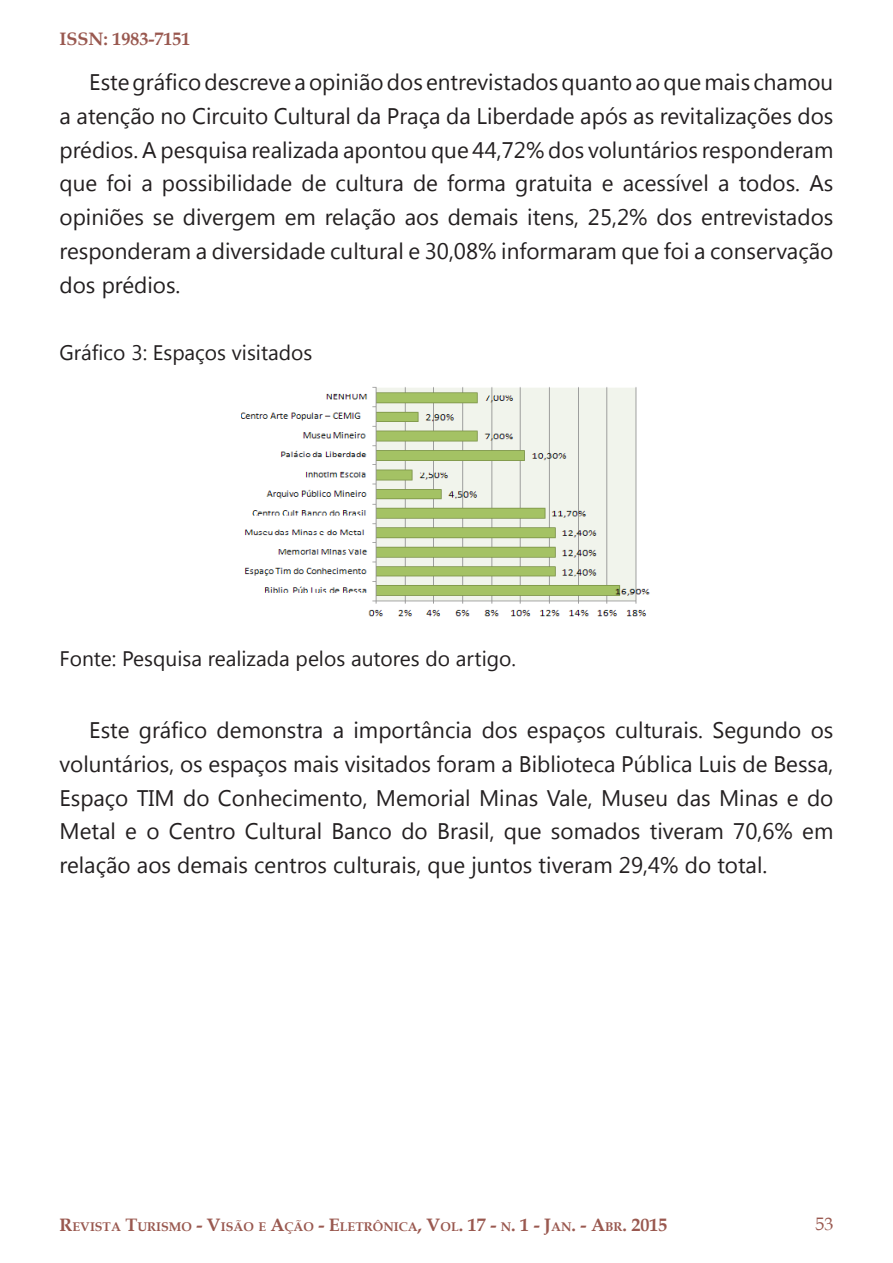
<style>
.page{position:relative;width:893px;height:1263px;background:#fff}
.page>*{position:absolute;margin:0;border:0;box-sizing:border-box;transform-origin:0 0}
.Texto{font:22.5px/33.8px "Segoe UI";color:#231f20;text-align:justify}
.Legenda{font:21px "Segoe UI";color:#231f20}
.t1{font:700 18px "Book Antiqua";color:#99584f}
.t2{font:18px "Book Antiqua";color:#99584f}
.t3{font:700 12.6px "Book Antiqua";color:#99584f}
.s1{font-size:18px}
</style>
<div class="page">
<img style="left:242px;top:386px;width:408px;height:231px">
<p class="t1" style="left:60px;top:26px;width:12px">ISSN</p>
<p class="t1" style="left:104px;top:26px;width:88px">: 1983-7151</p>
<p class="Texto" style="left:60px;top:64px;width:775px;text-indent:30px">Este gráfico descreve a opinião dos entrevistados quanto ao que mais chamou a atenção no Circuito Cultural da Praça da Liberdade após as revitalizações dos prédios. A pesquisa realizada apontou que 44,72% dos voluntários responderam que foi a possibilidade de cultura de forma gratuita e acessível a todos. As opiniões se divergem em relação aos demais itens, 25,2% dos entrevistados responderam a diversidade cultural e 30,08% informaram que foi a conservação dos prédios.</p>
<p class="Legenda" style="left:60px;top:338px;width:254px">Gráfico 3: Espaços visitados</p>
<p class="Legenda" style="left:60px;top:644px;width:458px">Fonte: Pesquisa realizada pelos autores do artigo.</p>
<p class="Texto" style="left:60px;top:712px;width:775px;text-indent:30px">Este gráfico demonstra a importância dos espaços culturais. Segundo os voluntários, os espaços mais visitados foram a Biblioteca Pública Luis de Bessa, Espaço TIM do Conhecimento, Memorial Minas Vale, Museu das Minas e do Metal e o Centro Cultural Banco do Brasil, que somados tiveram 70,6% em relação aos demais centros culturais, que juntos tiveram 29,4% do total.</p>
<p class="t3" style="left:60px;top:1218px;width:610px"><span class="s1">R</span>EVISTA <span class="s1">T</span>URISMO <span class="s1">- V</span>ISÃO E <span class="s1">A</span>ÇÃO <span class="s1">- E</span>LETRÔNICA<span class="s1">, V</span>OL<span class="s1">. 17 -</span> N<span class="s1">. 1 - J</span>AN<span class="s1">. - A</span>BR<span class="s1">. 2015</span></p>
<p class="t2" style="left:815px;top:1212px;width:19px">53</p>
</div>
